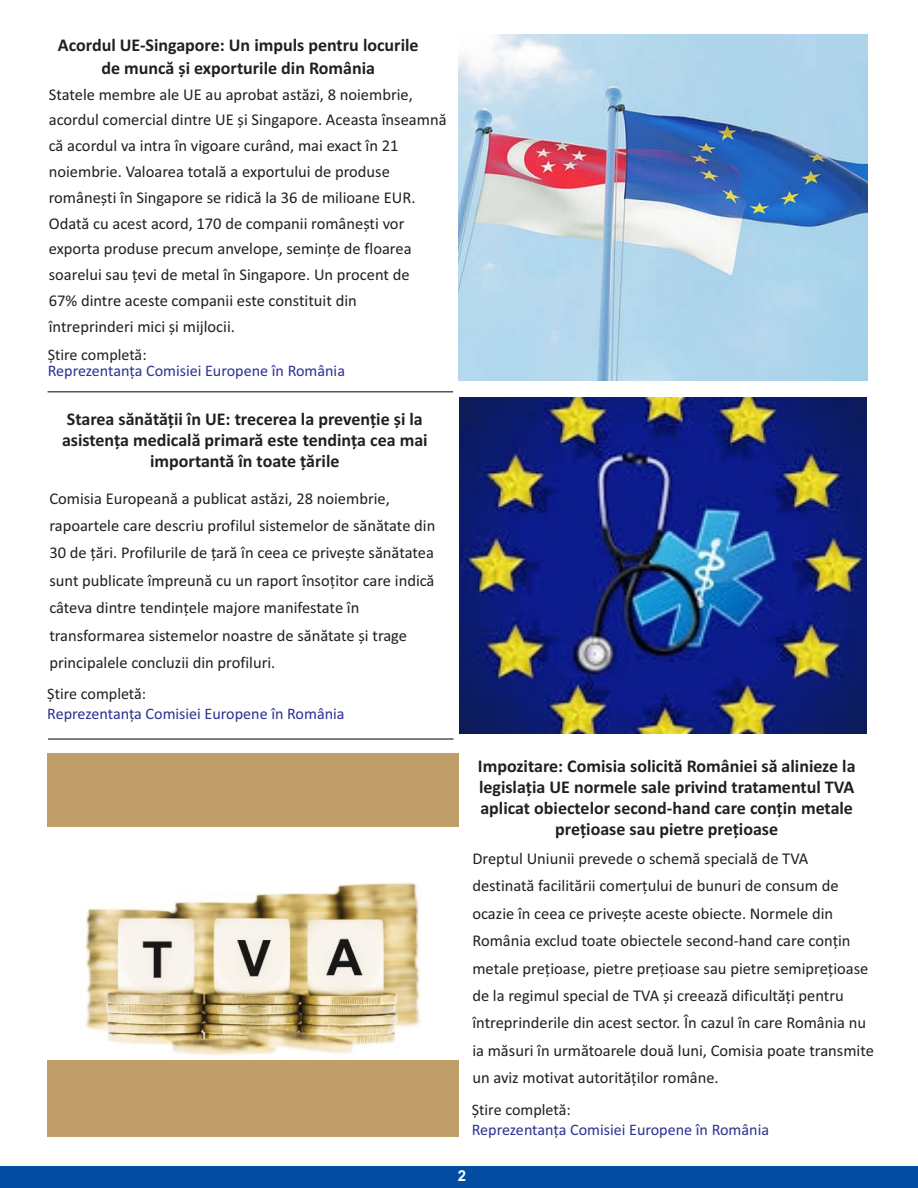
<style>
.page{position:relative;width:918px;height:1188px;background:#fff}
.page>*{position:absolute;margin:0;border:0;box-sizing:border-box;transform-origin:0 0}
.t1{font:700 18px/20.9px "Calibri";color:#231f20;text-align:center}
.t2{font:16.5px/27.5px "Calibri";color:#231f20}
.t3{font:16.05px "Calibri";color:#2e3092}
.t4{font:16.05px "Calibri";color:#231f20}
.t5{font:700 15px "Arial";color:#fff}
</style>
<div class="page">
<div style="left:48px;top:753px;width:411px;height:383px;background:#c09e6a"></div>
<hr style="left:48px;top:739px;width:405px;height:1px;background:#231f20">
<div style="left:0;top:1166px;width:918px;height:22px;background:#034da2"></div>
<hr style="left:48px;top:392px;width:405px;height:1px;background:#231f20">
<img style="left:459px;top:35px;width:408px;height:346px">
<img style="left:459px;top:397px;width:408px;height:337px">
<img style="left:48px;top:827px;width:411px;height:232px">
<p class="t1" style="left:58px;top:34px;width:362px;line-height:23.1px">Acordul UE-Singapore: Un impuls pentru locurile de muncă și exporturile din România</p>
<p class="t2" style="left:49px;top:83px;width:399px;line-height:25.8px">Statele membre ale UE au aprobat astăzi, 8 noiembrie, acordul comercial dintre UE și Singapore. Aceasta înseamnă că acordul va intra în vigoare curând, mai exact în 21 noiembrie. Valoarea totală a exportului de produse românești în Singapore se ridică la 36 de milioane EUR.<br>Odată cu acest acord, 170 de companii românești vor exporta produse precum anvelope, semințe de floarea soarelui sau țevi de metal în Singapore. Un procent de<br>67% dintre aceste companii este constituit din<br>întreprinderi mici și mijlocii.</p>
<p class="t4" style="left:48px;top:348px;width:100px">Știre completă:</p>
<p class="t3" style="left:48px;top:364px;width:299px">Reprezentanța Comisiei Europene în România</p>
<p class="t1" style="left:62px;top:410px;width:367px">Starea sănătății în UE: trecerea la prevenție și la asistența medicală primară este tendința cea mai importantă în toate țările</p>
<p class="t2" style="left:49px;top:486px;width:388px">Comisia Europeană a publicat astăzi, 28 noiembrie, rapoartele care descriu profilul sistemelor de sănătate din 30 de țări. Profilurile de țară în ceea ce privește sănătatea sunt publicate împreună cu un raport însoțitor care indică câteva dintre tendințele majore manifestate în transformarea sistemelor noastre de sănătate și trage principalele concluzii din profiluri.</p>
<p class="t4" style="left:47px;top:687px;width:100px">Știre completă:</p>
<p class="t3" style="left:47px;top:707px;width:299px">Reprezentanța Comisiei Europene în România</p>
<p class="t1" style="left:478px;top:757px;width:379px">Impozitare: Comisia solicită României să alinieze la legislația UE normele sale privind tratamentul TVA aplicat obiectelor second-hand care conțin metale prețioase sau pietre prețioase</p>
<p class="t2" style="left:472px;top:846px;width:403px">Dreptul Uniunii prevede o schemă specială de TVA destinată facilitării comerțului de bunuri de consum de ocazie în ceea ce privește aceste obiecte. Normele din România exclud toate obiectele second-hand care conțin metale prețioase, pietre prețioase sau pietre semiprețioase de la regimul special de TVA și creează dificultăți pentru întreprinderile din acest sector. În cazul în care România nu ia măsuri în următoarele două luni, Comisia poate transmite un aviz motivat autorităților române.</p>
<p class="t4" style="left:472px;top:1103px;width:100px">Știre completă:</p>
<p class="t3" style="left:472px;top:1123px;width:299px">Reprezentanța Comisiei Europene în România</p>
<p class="t5" style="left:458px;top:1170px;width:10px">2</p>
</div>
